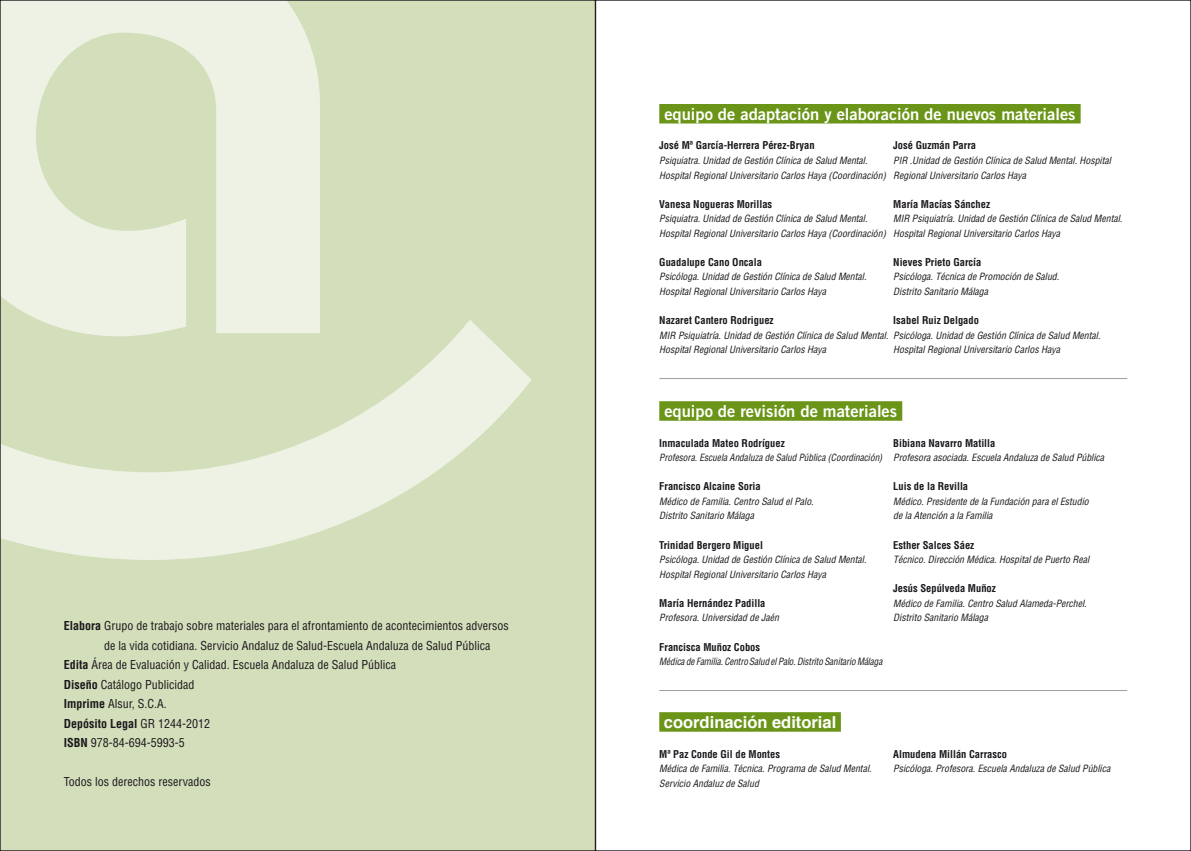
<style>
.page{position:relative;width:1191px;height:851px;background:#fff}
.page>*{position:absolute;margin:0;border:0;box-sizing:border-box;transform-origin:0 0}
.t1{font:16.5px "Trade Gothic Bold Two";color:#fff}
.t2{font:700 16.5px "Helvetica";color:#fff}
.t3{font:condensed 12px "Helvetica";color:#1a171c}
.t4{font:700 condensed 12px "Helvetica";color:#1a171c}
.t5{font:700 condensed 10.5px "Helvetica";color:#1a171c}
.t6{font:italic condensed 9.75px/14.5px "Helvetica";color:#1a171c}
.t7{font:italic condensed 9.75px "Helvetica";color:#1a171c;scale:.93 1}
.t8{font:italic condensed 9.75px "Helvetica";color:#1a171c;scale:.95 1}
.s1{font-weight:700}
.s2{font-weight:400}
</style>
<div class="page">
<div style="left:0;top:0;width:595px;height:850px;background:#d3deba"></div>
<svg style="left:2px;top:320px;width:529px;height:240px"></svg>
<svg style="left:2px;top:2px;width:318px;height:334px;fill:#edf2e4"></svg>
<div style="left:659px;top:712px;width:182px;height:19px;background:#6b9518"></div>
<div style="left:659px;top:104px;width:421px;height:19px;background:#6b9518"></div>
<div style="left:659px;top:401px;width:243px;height:19px;background:#6b9518"></div>
<hr style="left:659px;top:378px;width:468px;height:1px;background:#9d9ea0">
<hr style="left:659px;top:690px;width:468px;height:1px;background:#9d9ea0">
<p class="t3" style="left:64px;top:618px;width:446px"><span class="s1">Elabora</span> Grupo de trabajo sobre materiales para el afrontamiento de acontecimientos adversos</p>
<p class="t3" style="left:104px;top:637px;width:388px">de la vida cotidiana. Servicio Andaluz de Salud-Escuela Andaluza de Salud Pública</p>
<p class="t3" style="left:64px;top:657px;width:334px"><span class="s1">Edita</span> Área de Evaluación y Calidad. Escuela Andaluza de Salud Pública</p>
<p class="t3" style="left:64px;top:676px;width:132px"><span class="s1">Diseño</span> Catálogo Publicidad</p>
<p class="t3" style="left:64px;top:696px;width:105px"><span class="s1">Imprime</span> Alsur, S.C.A.</p>
<p class="t4" style="left:64px;top:715px;width:148px">Depósito Legal <span class="s2">GR 1244-2012</span></p>
<p class="t3" style="left:64px;top:735px;width:122px"><span class="s1">ISBN</span> 978-84-694-5993-5</p>
<p class="t3" style="left:64px;top:774px;width:148px">Todos los derechos reservados</p>
<h1 class="t1" style="left:664px;top:104px;width:413px">equipo de adaptación y elaboración de nuevos materiales</h1>
<p class="t5" style="left:659px;top:139px;width:157px">José Mª García-Herrera Pérez-Bryan</p>
<p class="t6" style="left:659px;top:153px;width:228px">Psiquiatra. Unidad de Gestión Clínica de Salud Mental.<br>Hospital Regional Universitario Carlos Haya (Coordinación)</p>
<p class="t5" style="left:659px;top:197px;width:114px">Vanesa Nogueras Morillas</p>
<p class="t6" style="left:659px;top:211px;width:228px">Psiquiatra. Unidad de Gestión Clínica de Salud Mental.<br>Hospital Regional Universitario Carlos Haya (Coordinación)</p>
<p class="t5" style="left:659px;top:255px;width:104px">Guadalupe Cano Oncala</p>
<p class="t6" style="left:659px;top:269px;width:209px">Psicóloga. Unidad de Gestión Clínica de Salud Mental.<br>Hospital Regional Universitario Carlos Haya</p>
<p class="t5" style="left:659px;top:314px;width:116px">Nazaret Cantero Rodriguez</p>
<p class="t6" style="left:659px;top:328px;width:231px">MIR Psiquiatría. Unidad de Gestión Clínica de Salud Mental.<br>Hospital Regional Universitario Carlos Haya</p>
<p class="t5" style="left:893px;top:139px;width:84px">José Guzmán Parra</p>
<p class="t6" style="left:893px;top:153px;width:219px">PIR .Unidad de Gestión Clínica de Salud Mental. Hospital<br>Regional Universitario Carlos Haya</p>
<p class="t5" style="left:893px;top:197px;width:98px">María Macías Sánchez</p>
<p class="t6" style="left:893px;top:211px;width:231px">MIR Psiquiatría. Unidad de Gestión Clínica de Salud Mental.<br>Hospital Regional Universitario Carlos Haya</p>
<p class="t5" style="left:893px;top:255px;width:90px">Nieves Prieto García</p>
<p class="t6" style="left:893px;top:269px;width:167px">Psicóloga. Técnica de Promoción de Salud.<br>Distrito Sanitario Málaga</p>
<p class="t5" style="left:893px;top:314px;width:87px">Isabel Ruiz Delgado</p>
<p class="t6" style="left:893px;top:328px;width:209px">Psicóloga. Unidad de Gestión Clínica de Salud Mental.<br>Hospital Regional Universitario Carlos Haya</p>
<h1 class="t1" style="left:664px;top:401px;width:234px">equipo de revisión de materiales</h1>
<p class="t5" style="left:659px;top:436px;width:127px">Inmaculada Mateo Rodríguez</p>
<p class="t8" style="left:659px;top:451px;width:236px">Profesora. Escuela Andaluza de Salud Pública (Coordinación)</p>
<p class="t5" style="left:659px;top:480px;width:103px">Francisco Alcaine Soria</p>
<p class="t6" style="left:659px;top:494px;width:156px">Médico de Familia. Centro Salud el Palo.<br>Distrito Sanitario Málaga</p>
<p class="t5" style="left:659px;top:538px;width:105px">Trinidad Bergero Miguel</p>
<p class="t6" style="left:659px;top:552px;width:209px">Psicóloga. Unidad de Gestión Clínica de Salud Mental.<br>Hospital Regional Universitario Carlos Haya</p>
<p class="t5" style="left:659px;top:596px;width:108px">María Hernández Padilla</p>
<p class="t6" style="left:659px;top:610px;width:121px">Profesora. Universidad de Jaén</p>
<p class="t5" style="left:659px;top:640px;width:102px">Francisca Muñoz Cobos</p>
<p class="t7" style="left:659px;top:655px;width:241px">Médica de Familia. Centro Salud el Palo. Distrito Sanitario Málaga</p>
<p class="t5" style="left:893px;top:436px;width:104px">Bibiana Navarro Matilla</p>
<p class="t6" style="left:893px;top:450px;width:212px">Profesora asociada. Escuela Andaluza de Salud Pública</p>
<p class="t5" style="left:893px;top:480px;width:76px">Luis de la Revilla</p>
<p class="t6" style="left:893px;top:494px;width:197px">Médico. Presidente de la Fundación para el Estudio de la Atención a la Familia</p>
<p class="t5" style="left:893px;top:538px;width:83px">Esther Salces Sáez</p>
<p class="t6" style="left:893px;top:552px;width:198px">Técnico. Dirección Médica. Hospital de Puerto Real</p>
<p class="t5" style="left:893px;top:581px;width:104px">Jesús Sepúlveda Muñoz</p>
<p class="t6" style="left:893px;top:596px;width:195px">Médico de Familia. Centro Salud Alameda-Perchel.<br>Distrito Sanitario Málaga</p>
<h1 class="t2" style="left:664px;top:708px;width:174px">coordinación editorial</h1>
<p class="t5" style="left:659px;top:747px;width:122px">Mª Paz Conde Gil de Montes</p>
<p class="t6" style="left:659px;top:761px;width:214px">Médica de Familia. Técnica. Programa de Salud Mental.<br>Servicio Andaluz de Salud</p>
<p class="t5" style="left:893px;top:747px;width:115px">Almudena Millán Carrasco</p>
<p class="t6" style="left:893px;top:761px;width:219px">Psicóloga. Profesora. Escuela Andaluza de Salud Pública</p>
</div>
